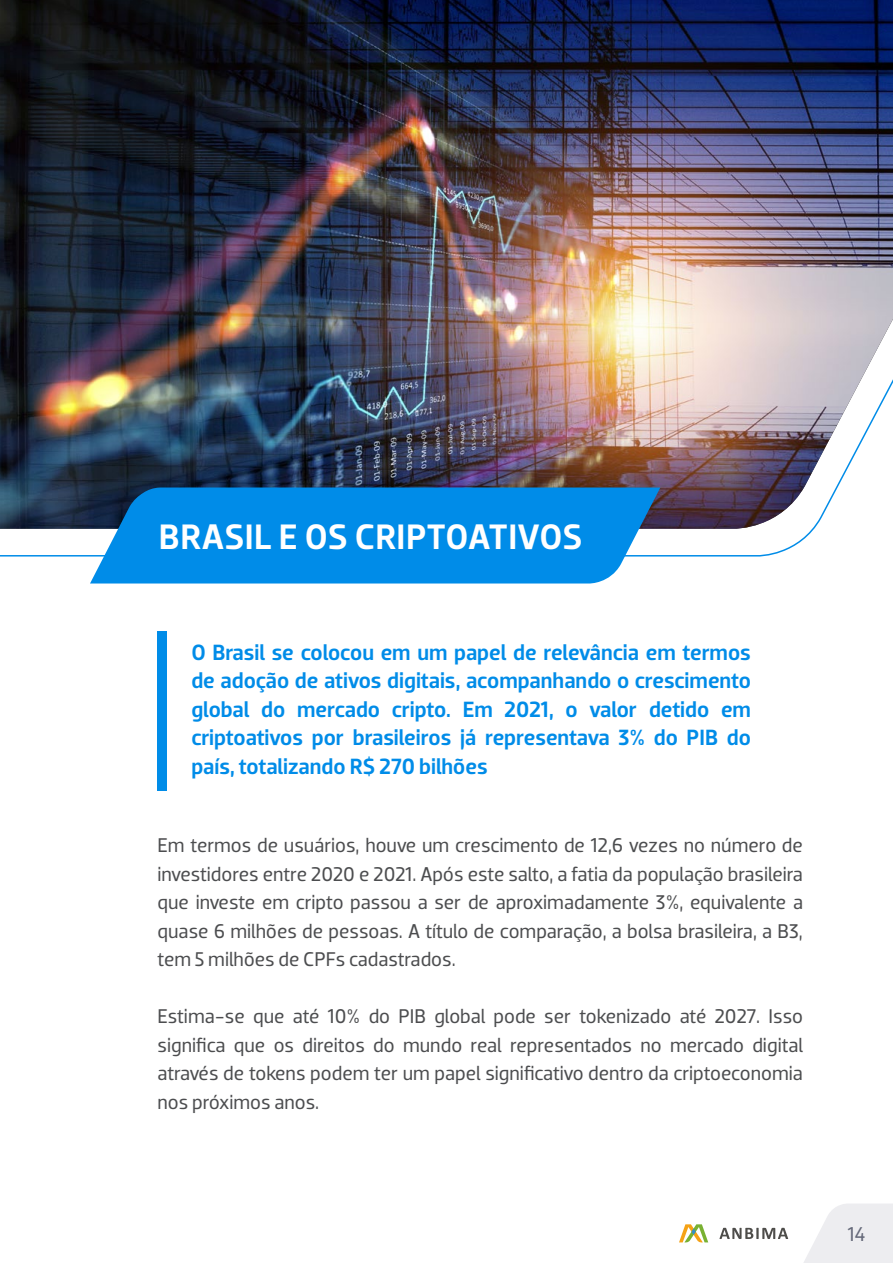
<style>
.page{position:relative;width:893px;height:1263px;background:#fff}
.page>*{position:absolute;margin:0;border:0;box-sizing:border-box;transform-origin:0 0}
.t1{font:500 36px "Dobra";letter-spacing:.01em;color:#fff}
.t2{font:500 22.5px/28.5px "Dobra";color:#008ce8;text-align:justify}
.t3{font:20.25px/28.5px "Dobra";color:#4c4d4f;text-align:justify}
.t4{font:20.25px "Dobra";color:#666a7a}
</style>
<div class="page">
<svg style="left:804px;top:1204px;width:89px;height:59px"></svg>
<svg style="left:679px;top:1224px;width:29px;height:19px"></svg>
<svg style="left:719px;top:1228px;width:69px;height:11px"></svg>
<img style="left:0;top:0;width:893px;height:529px">
<svg style="left:90px;top:487px;width:570px;height:97px;fill:#008ce8"></svg>
<div style="left:157px;top:631px;width:10px;height:160px;background:#008ce8"></div>
<h1 class="t1" style="left:159px;top:516px;width:425px">BRASIL E OS CRIPTOATIVOS</h1>
<p class="t2" style="left:191px;top:638px;width:561px">O Brasil se colocou em um papel de relevância em termos de adoção de ativos digitais, acompanhando o crescimento global do mercado cripto. Em 2021, o valor detido em criptoativos por brasileiros já representava 3% do PIB do país, totalizando R$ 270 bilhões</p>
<p class="t3" style="left:158px;top:831px;width:647px">Em termos de usuários, houve um crescimento de 12,6 vezes no número de investidores entre 2020 e 2021. Após este salto, a fatia da população brasileira que investe em cripto passou a ser de aproximadamente 3%, equivalente a quase 6 milhões de pessoas. A título de comparação, a bolsa brasileira, a B3, tem 5 milhões de CPFs cadastrados.</p>
<p class="t3" style="left:158px;top:1002px;width:647px">Estima-se que até 10% do PIB global pode ser tokenizado até 2027. Isso significa que os direitos do mundo real representados no mercado digital através de tokens podem ter um papel significativo dentro da criptoeconomia nos próximos anos.</p>
<p class="t4" style="left:848px;top:1222px;width:19px">14</p>
</div>
